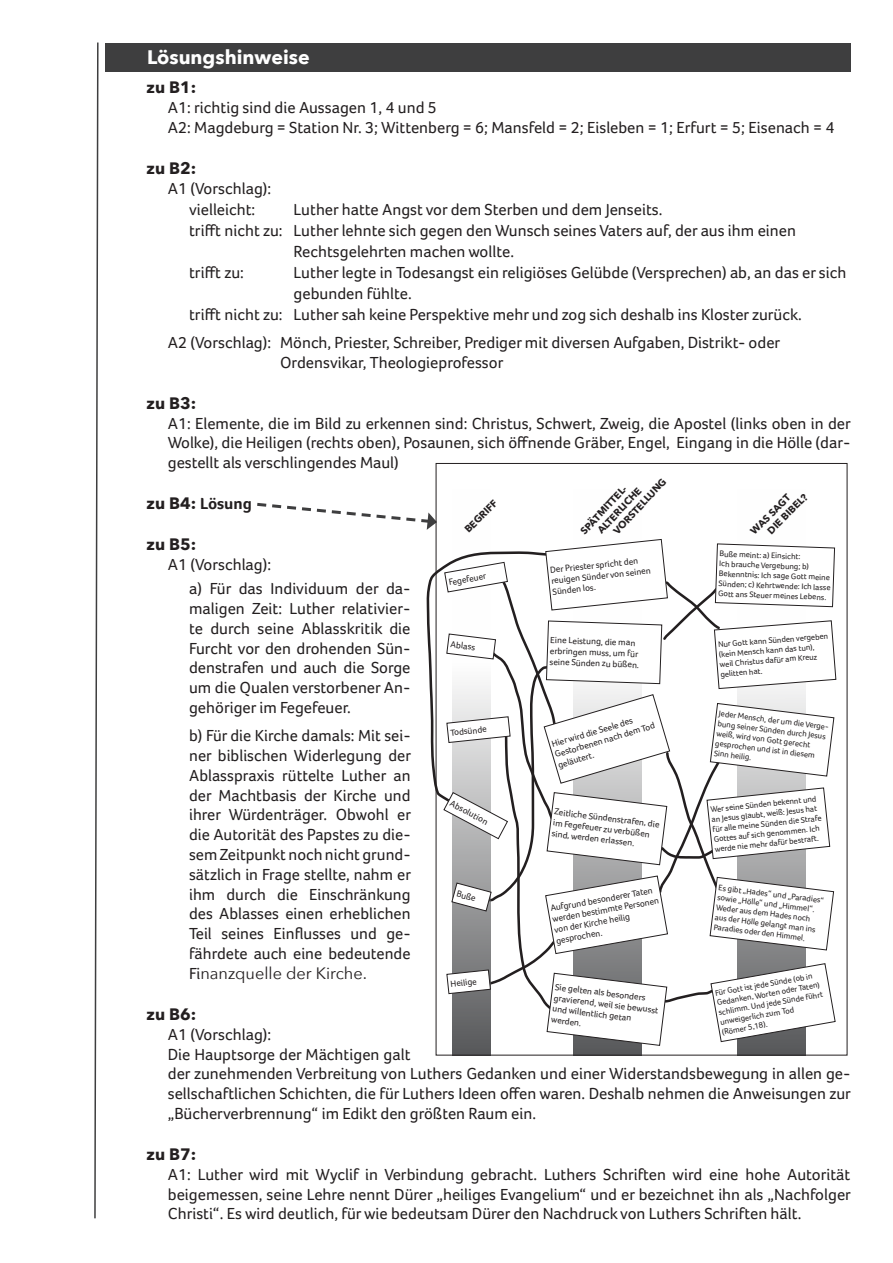
<style>
.page{position:relative;width:893px;height:1263px;background:#fff}
.page>*{position:absolute;margin:0;border:0;box-sizing:border-box;transform-origin:0 0}
.t1{font:700 19.5px "Avenir Next";color:#fff}
.t2{font:16.5px/19.8px "Foco";color:#231f20}
.t3{font:700 16.5px "Avenir Next";color:#231f20}
.t4{font:16.5px "Avenir Next";color:#231f20}
.t5{font:700 16.5px "Foco";color:#231f20}
.t6{font:700 9.9px/12px "Avenir Next";color:#231f20}
.t7{font:9.15px/10.9px "Foco";color:#231f20}
.t8{font:8.25px/9.9px "Foco";color:#231f20}
.s1{font-family:"Avenir Next"}
.s2{font-family:"Foco"}
</style>
<div class="page">
<svg style="left:94px;top:42px;width:5px;height:1177px"></svg>
<div style="left:105px;top:43px;width:745px;height:28px;background:#3e3e3f"></div>
<svg style="left:425px;top:71px;width:124px;height:737px"></svg>
<svg style="left:257px;top:501px;width:179px;height:29px"></svg>
<div style="left:452px;top:489px;width:38px;height:566px;background:#fefefe"></div>
<svg style="left:443px;top:539px;width:393px;height:517px"></svg>
<p class="t1" style="left:147px;top:40px;width:164px">Lösungshinweise</p>
<p class="t3" style="left:147px;top:73px;width:51px">zu B1:</p>
<p class="t2" style="left:168px;top:97px;width:668px">A1: richtig sind die Aussagen 1, 4 und 5<br>A2: Magdeburg = Station Nr. 3; Wittenberg = 6; Mansfeld = 2; Eisleben = 1; Erfurt = 5; Eisenach = 4</p>
<p class="t3" style="left:147px;top:154px;width:51px">zu B2:</p>
<p class="t2" style="left:168px;top:177px;width:105px;line-height:21px;text-align:center">A1 (Vorschlag): vielleicht:</p>
<p class="t2" style="left:294px;top:199px;width:370px">Luther hatte Angst vor dem Sterben und dem Jenseits.</p>
<p class="t2" style="left:189px;top:220px;width:608px">trifft nicht zu: Luther lehnte sich gegen den Wunsch seines Vaters auf, der aus ihm einen</p>
<p class="t2" style="left:294px;top:241px;width:222px">Rechtsgelehrten machen wollte.</p>
<p class="t2" style="left:189px;top:262px;width:56px">trifft zu:</p>
<p class="t2" style="left:294px;top:262px;width:554px">Luther legte in Todesangst ein religiöses Gelübde (Versprechen) ab, an das er sich</p>
<p class="t2" style="left:294px;top:283px;width:120px">gebunden fühlte.</p>
<p class="t2" style="left:189px;top:304px;width:614px">trifft nicht zu: Luther sah keine Perspektive mehr und zog sich deshalb ins Kloster zurück.</p>
<p class="t2" style="left:280px;top:332px;width:502px;text-indent:-112px">A2 (Vorschlag): Mönch, Priester, Schreiber, Prediger mit diversen Aufgaben, Distrikt- oder<br>Ordensvikar, Theologieprofessor</p>
<p class="t3" style="left:147px;top:389px;width:51px">zu B3:</p>
<p class="t2" style="left:168px;top:413px;width:685px;text-align:justify">A1: Elemente, die im Bild zu erkennen sind: Christus, Schwert, Zweig, die Apostel (links oben in der Wolke), die Heiligen (rechts oben), Posaunen, sich öffnende Gräber, Engel, Eingang in die Hölle (dar&shy;gestellt als verschlingendes Maul)</p>
<p class="t5" style="left:147px;top:494px;width:107px"><span class="s1">zu B4:</span> Lösung</p>
<p class="t3" style="left:147px;top:530px;width:51px">zu B5:</p>
<p class="t2" style="left:189px;top:552px;width:223px;line-height:24px;text-indent:-21px">A1 (Vorschlag):<br>a) Für das Individuum der da-</p>
<p class="t2" style="left:189px;top:598px;width:223px;text-align:justify">maligen Zeit: Luther relativier&shy;te durch seine Ablasskritik die Furcht vor den drohenden Sün&shy;denstrafen und auch die Sorge um die Qualen verstorbener An&shy;gehöriger im Fegefeuer.</p>
<p class="t2" style="left:189px;top:726px;width:223px;text-align:justify">b) Für die Kirche damals: Mit sei&shy;ner biblischen Widerlegung der Ablasspraxis rüttelte Luther an der Machtbasis der Kirche und ihrer Würdenträger. Obwohl er die Autorität des Papstes zu die&shy;sem Zeitpunkt noch nicht grund&shy;sätzlich in Frage stellte, nahm er ihm durch die Einschränkung des Ablasses einen erheblichen Teil seines Einflusses und ge&shy;fährdete auch eine bedeutende</p>
<p class="t4" style="left:189px;top:959px;width:179px"><span class="s2">Fi</span>nanzquelle der Kirche.</p>
<p class="t3" style="left:147px;top:1000px;width:51px">zu B6:</p>
<p class="t2" style="left:168px;top:1024px;width:685px">A1 (Vorschlag):<br>Die Hauptsorge der Mächtigen galt<br>der zunehmenden Verbreitung von Luthers Gedanken und einer Widerstandsbewegung in allen ge&shy;sellschaftlichen Schichten, die für Luthers Ideen offen waren. Deshalb nehmen die Anweisungen zur „Bücherverbrennung“ im Edikt den größten Raum ein.</p>
<p class="t3" style="left:147px;top:1140px;width:51px">zu B7:</p>
<p class="t2" style="left:168px;top:1164px;width:685px;text-align:justify">A1: Luther wird mit Wyclif in Verbindung gebracht. Luthers Schriften wird eine hohe Autorität beigemessen, seine Lehre nennt Dürer „heiliges Evangelium“ und er bezeichnet ihn als „Nachfolger Christi“. Es wird deutlich, für wie bedeutsam Dürer den Nachdruck von Luthers Schriften hält.</p>
<p class="t6" style="left:611px;top:528px;width:74px;rotate:-47deg">VORSTELLUNG</p>
<p class="t6" style="left:595px;top:528px;width:61px;rotate:-47deg">ALTERLICHE</p>
<p class="t6" style="left:578px;top:528px;width:66px;rotate:-47deg">SPÄTMITTEL-</p>
<p class="t6" style="left:756px;top:519px;width:54px;text-indent:-12px;rotate:-45deg">WAS SAGT<br>DIE BIBEL?</p>
<p class="t6" style="left:462px;top:527px;width:43px;rotate:-45deg">BEGRIFF</p>
<p class="t8" style="left:720px;top:549px;width:114px;rotate:2deg">Buße meint: a) Einsicht:<br>Ich brauche Vergebung; b)<br>Bekenntnis: Ich sage Gott meine<br>Sünden; c) Kehrtwende: Ich lasse<br>Gott ans Steuer meines Lebens.</p>
<p class="t8" style="left:718px;top:639px;width:112px;rotate:-4deg">Nur Gott kann Sünden vergeben (kein Mensch kann das tun), weil Christus dafür am Kreuz gelitten hat.</p>
<p class="t8" style="left:719px;top:708px;width:113px;rotate:7deg">Jeder Mensch, der um die Verge&shy;bung seiner Sünden durch Jesus weiß, wird von Gott gerecht gesprochen und ist in diesem<br>Sinn heilig.</p>
<p class="t8" style="left:710px;top:804px;width:111px;rotate:-6deg">Wer seine Sünden bekennt und an Jesus glaubt, weiß: Jesus hat für alle meine Sünden die Strafe<br>Gottes auf sich genommen. Ich werde nie mehr dafür bestraft.</p>
<p class="t8" style="left:719px;top:882px;width:108px;rotate:7deg">Es gibt „Hades“ und „Paradies“ sowie „Hölle“ und „Himmel“.<br>Weder aus dem Hades noch aus der Hölle gelangt man ins<br>Paradies oder den Himmel.</p>
<p class="t7" style="left:550px;top:564px;width:101px;rotate:-6deg">Der Priester spricht den reuigen Sünder von seinen<br>Sünden los.</p>
<p class="t7" style="left:448px;top:577px;width:39px;rotate:-10deg">Fegefeuer</p>
<p class="t7" style="left:551px;top:634px;width:91px;rotate:2deg">Eine Leistung, die man erbringen muss, um für seine Sünden zu büßen.</p>
<p class="t7" style="left:451px;top:639px;width:27px;rotate:7deg">Ablass</p>
<p class="t7" style="left:550px;top:738px;width:105px;rotate:-16deg">Hier wird die Seele des<br>Gestorbenen nach dem Tod geläutert.</p>
<p class="t7" style="left:555px;top:806px;width:107px;rotate:7deg">Zeitliche Sündenstrafen, die im Fegefeuer zu verbüßen sind, werden erlassen.</p>
<p class="t7" style="left:450px;top:727px;width:38px;rotate:-6deg">Todsünde</p>
<p class="t7" style="left:453px;top:798px;width:43px;rotate:28deg">Absolution</p>
<p class="t7" style="left:549px;top:903px;width:110px;rotate:-10deg">Aufgrund besonderer Taten werden bestimmte Personen von der Kirche heilig gesprochen.</p>
<p class="t7" style="left:458px;top:888px;width:21px;rotate:15deg">Buße</p>
<p class="t8" style="left:714px;top:988px;width:107px;rotate:-10deg">Für Gott ist jede Sünde (ob in<br>Gedanken, Worten oder Taten) schlimm. Und jede Sünde führt unweigerlich zum Tod<br>(Römer 5,18).</p>
<p class="t7" style="left:450px;top:978px;width:28px;rotate:-6deg">Heilige</p>
<p class="t7" style="left:556px;top:981px;width:107px;rotate:7deg">Sie gelten als besonders gravierend, weil sie bewusst und willentlich getan werden.</p>
</div>
